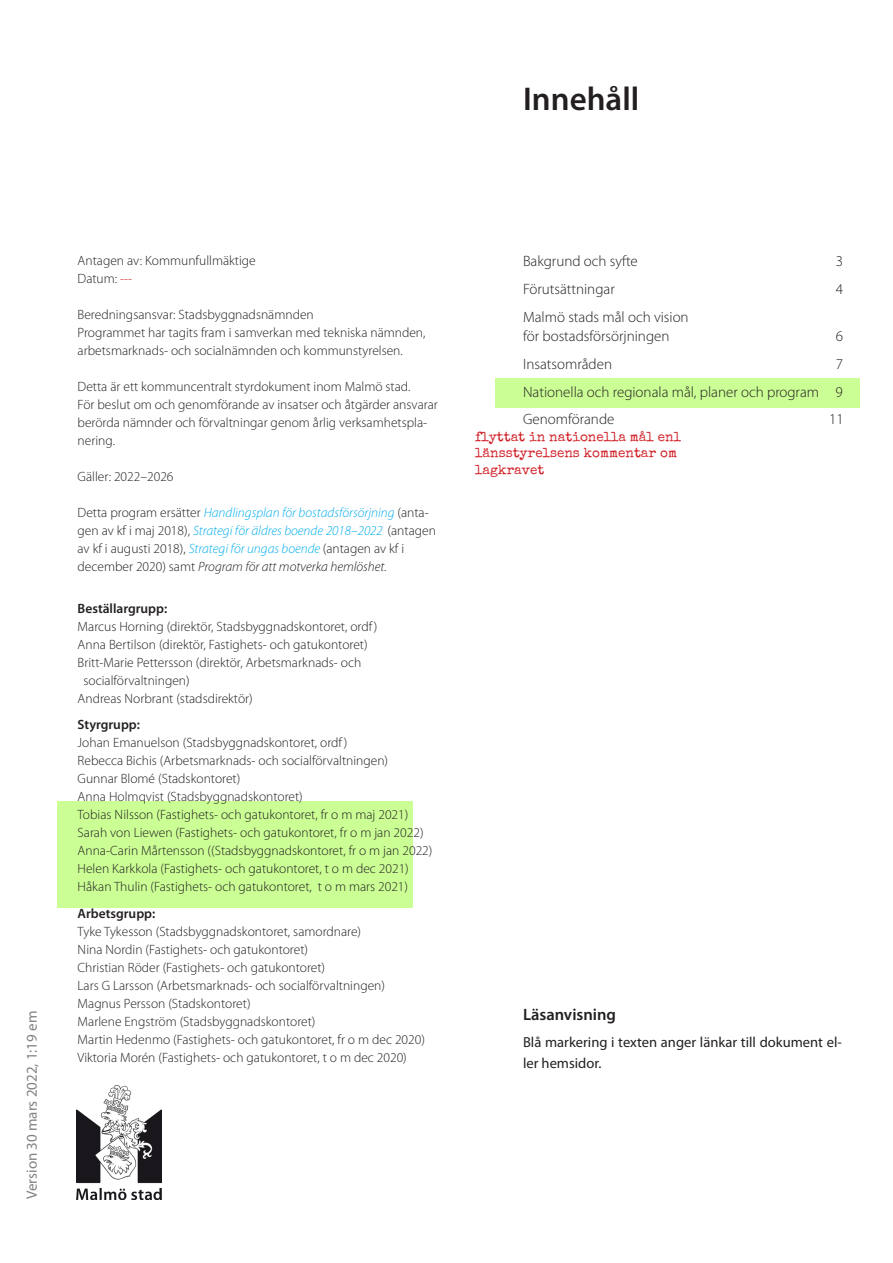
<style>
.page{position:relative;width:893px;height:1263px;background:#fff}
.page>*{position:absolute;margin:0;border:0;box-sizing:border-box;transform-origin:0 0}
.Rubrik{font:600 33px "Myriad Pro";color:#231f20}
.Underrubrik{font:600 16.5px "Myriad Pro";color:#231f20}
.t1{font:300 15px "Myriad Pro";color:#231f20}
.t2{font:15px "Myriad Pro";color:#808285}
.Brödtext_utan{font:14.55px/20.5px "Myriad Pro";color:#231f20}
.t3{font:300 13.5px/18px "Myriad Pro";color:#231f20}
.t4{font:13.5px/16.2px "Special Elite";color:#d1232a}
.t5{font:600 13.5px "Myriad Pro";color:#231f20}
.s1{color:#d1232a}
.s2{font-style:italic;color:#00aeef}
.s3{font-style:italic}
</style>
<div class="page">
<div style="left:57px;top:801px;width:356px;height:107px;background:#cbfe95"></div>
<div style="left:495px;top:378px;width:365px;height:30px;background:#cbfe95"></div>
<img style="left:77px;top:1085px;width:85px;height:114px">
<p class="Rubrik" style="left:523px;top:80px;width:118px">Innehåll</p>
<p class="t2" style="left:22px;top:1199px;width:190px;rotate:-90deg">Version 30 mars 2022, 1:19 em</p>
<p class="t3" style="left:78px;top:252px;width:180px">Antagen av: Kommunfullmäktige</p>
<p class="t3" style="left:78px;top:270px;width:56px">Datum: <span class="s1">---</span></p>
<p class="t3" style="left:78px;top:306px;width:238px">Beredningsansvar: Stadsbyggnadsnämnden</p>
<p class="t3" style="left:78px;top:324px;width:349px">Programmet har tagits fram i samverkan med tekniska nämnden, arbetsmarknads- och socialnämnden och kommunstyrelsen.</p>
<p class="t3" style="left:78px;top:378px;width:334px">Detta är ett kommuncentralt styrdokument inom Malmö stad.</p>
<p class="t3" style="left:78px;top:396px;width:362px">För beslut om och genomförande av insatser och åtgärder ansvarar berörda nämnder och förvaltningar genom årlig verksamhetspla&shy;nering.</p>
<p class="t3" style="left:78px;top:468px;width:97px">Gäller: 2022–2026</p>
<p class="t3" style="left:78px;top:504px;width:360px">Detta program ersätter <span class="s2">Handlingsplan för bostadsförsörjning</span> (anta&shy;gen av kf i maj 2018), <span class="s2">Strategi för äldres boende 2018–2022</span> (antagen av kf i augusti 2018), <span class="s2">Strategi för ungas boende</span> (antagen av kf i december 2020) samt <span class="s3">Program för att motverka hemlöshet.</span></p>
<p class="t5" style="left:78px;top:601px;width:91px">Beställargrupp:</p>
<p class="t3" style="left:78px;top:617px;width:301px">Marcus Horning (direktör, Stadsbyggnadskontoret, ordf )</p>
<p class="t3" style="left:78px;top:635px;width:292px">Anna Bertilson (direktör, Fastighets- och gatukontoret)</p>
<p class="t3" style="left:78px;top:653px;width:285px">Britt-Marie Pettersson (direktör, Arbetsmarknads- och</p>
<p class="t3" style="left:84px;top:671px;width:108px">socialförvaltningen)</p>
<p class="t3" style="left:78px;top:689px;width:177px">Andreas Norbrant (stadsdirektör)</p>
<p class="t5" style="left:78px;top:717px;width:64px">Styrgrupp:</p>
<p class="t3" style="left:78px;top:734px;width:271px">Johan Emanuelson (Stadsbyggnadskontoret, ordf )</p>
<p class="t3" style="left:78px;top:752px;width:312px">Rebecca Bichis (Arbetsmarknads- och socialförvaltningen)</p>
<p class="t3" style="left:78px;top:770px;width:164px">Gunnar Blomé (Stadskontoret)</p>
<p class="t3" style="left:78px;top:788px;width:227px">Anna Holmqvist (Stadsbyggnadskontoret)</p>
<p class="t3" style="left:78px;top:806px;width:332px">Tobias Nilsson (Fastighets- och gatukontoret, fr o m maj 2021)</p>
<p class="t3" style="left:78px;top:824px;width:347px">Sarah von Liewen (Fastighets- och gatukontoret, fr o m jan 2022)</p>
<p class="t3" style="left:78px;top:842px;width:356px">Anna-Carin Mårtensson ((Stadsbyggnadskontoret, fr o m jan 2022)</p>
<p class="t3" style="left:78px;top:860px;width:333px">Helen Karkkola (Fastighets- och gatukontoret, t o m dec 2021)</p>
<p class="t3" style="left:78px;top:878px;width:332px">Håkan Thulin (Fastighets- och gatukontoret, t o m mars 2021)</p>
<p class="t5" style="left:78px;top:906px;width:79px">Arbetsgrupp:</p>
<p class="t3" style="left:78px;top:922px;width:285px">Tyke Tykesson (Stadsbyggnadskontoret, samordnare)</p>
<p class="t3" style="left:78px;top:940px;width:232px">Nina Nordin (Fastighets- och gatukontoret)</p>
<p class="t3" style="left:78px;top:958px;width:249px">Christian Röder (Fastighets- och gatukontoret)</p>
<p class="t3" style="left:78px;top:976px;width:309px">Lars G Larsson (Arbetsmarknads- och socialförvaltningen)</p>
<p class="t3" style="left:78px;top:994px;width:174px">Magnus Persson (Stadskontoret)</p>
<p class="t3" style="left:78px;top:1012px;width:239px">Marlene Engström (Stadsbyggnadskontoret)</p>
<p class="t3" style="left:78px;top:1030px;width:349px">Martin Hedenmo (Fastighets- och gatukontoret, fr o m dec 2020)</p>
<p class="t3" style="left:78px;top:1048px;width:331px">Viktoria Morén (Fastighets- och gatukontoret, t o m dec 2020)</p>
<p class="t1" style="left:523px;top:253px;width:116px">Bakgrund och syfte</p>
<p class="t1" style="left:836px;top:253px;width:9px">3</p>
<p class="t1" style="left:523px;top:281px;width:93px">Förutsättningar</p>
<p class="t1" style="left:836px;top:281px;width:9px">4</p>
<p class="t1" style="left:523px;top:309px;width:167px">Malmö stads mål och vision</p>
<p class="t1" style="left:523px;top:328px;width:148px">för bostadsförsörjningen</p>
<p class="t1" style="left:836px;top:328px;width:9px">6</p>
<p class="t1" style="left:523px;top:356px;width:91px">Insatsområden</p>
<p class="t1" style="left:836px;top:356px;width:9px">7</p>
<p class="t1" style="left:523px;top:383px;width:321px">Nationella och regionala mål, planer och program 9</p>
<p class="t1" style="left:523px;top:411px;width:93px">Genomförande</p>
<p class="t1" style="left:829px;top:411px;width:16px">11</p>
<p class="t4" style="left:475px;top:429px;width:207px">flyttat in nationella mål enl länsstyrelsens kommentar om lagkravet</p>
<p class="Underrubrik" style="left:523px;top:1005px;width:94px">Läsanvisning</p>
<p class="Brödtext_utan" style="left:523px;top:1032px;width:320px">Blå markering i texten anger länkar till dokument el&shy;ler hemsidor.</p>
</div>
